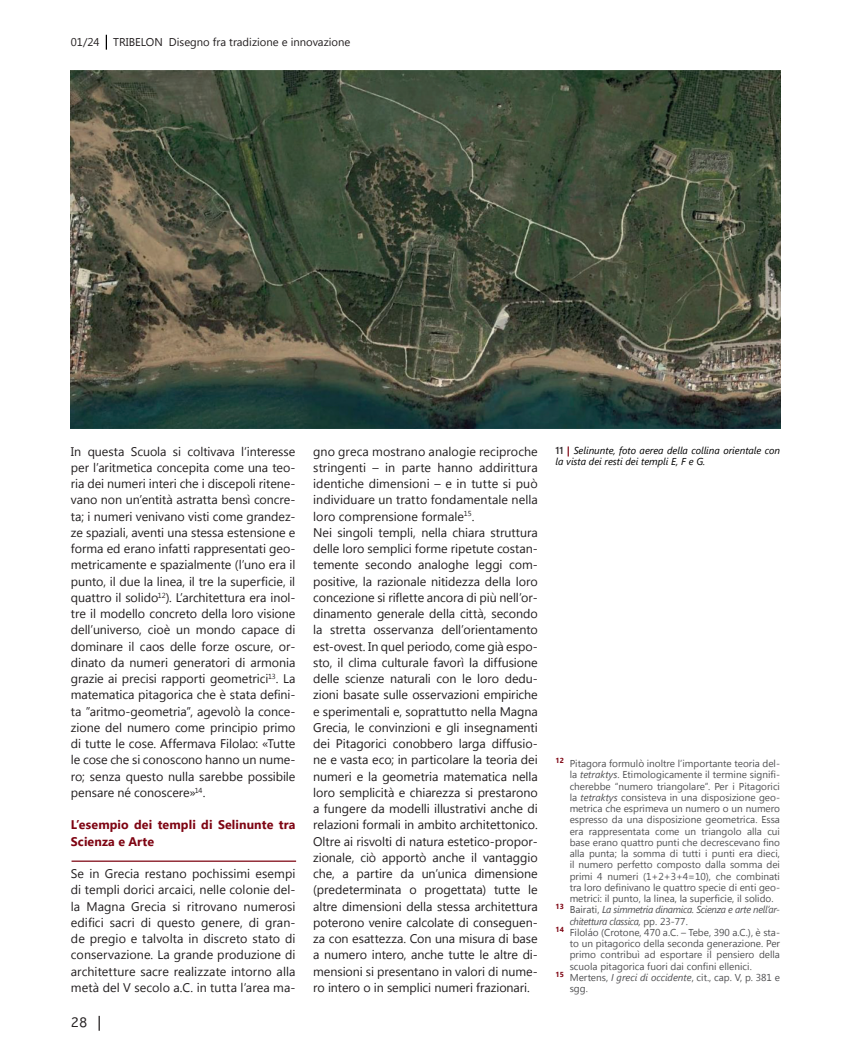
<style>
.page{position:relative;width:851px;height:1063px;background:#fff}
.page>*{position:absolute;margin:0;border:0;box-sizing:border-box;transform-origin:0 0}
.t1{font:12.5px/16.2px "Segoe UI";letter-spacing:-.005em;color:#231f20;text-align:justify}
.t2{font:700 12.5px/16.2px "Segoe UI";letter-spacing:.01em;color:#7e0412}
.t3{font:12.5px "Sathu";color:#231f20}
.t4{font:11.25px "Segoe UI";color:#231f20}
.t5{font:10px "Segoe UI";color:#505052}
.t6{font:italic 10px "Segoe UI";letter-spacing:-.03em;color:#505052}
.t7{font:italic 10px/11.2px "Segoe UI";color:#000}
.s1{font-weight:600;font-style:normal;color:#231f20}
.s2{font-weight:700;font-style:normal;color:#7e0412}
.s3{font-style:italic}
.s4{font-style:normal}
</style>
<div class="page">
<svg style="left:106px;top:35px;width:1px;height:15px"></svg>
<svg style="left:99px;top:1016px;width:1px;height:15px"></svg>
<img style="left:71px;top:71px;width:709px;height:358px">
<hr style="left:71px;top:861px;width:225px;height:1px;background:#7e0412">
<p class="t4" style="left:71px;top:34px;width:281px">01/24 TRIBELON Disegno fra tradizione e innovazione</p>
<p class="t1" style="left:71px;top:442px;width:226px">In questa Scuola si coltivava l‘interesse per l’aritmetica concepita come una teo&shy;ria dei numeri interi che i discepoli ritene&shy;vano non un’entità astratta bensì concre&shy;ta; i numeri venivano visti come grandez&shy;ze spaziali, aventi una stessa estensione e forma ed erano infatti rappresentati geo&shy;metricamente e spazialmente (l’uno era il punto, il due la linea, il tre la superficie, il quattro il solido<sup>12</sup>). L’architettura era inol&shy;tre il modello concreto della loro visione dell’universo, cioè un mondo capace di dominare il caos delle forze oscure, or&shy;dinato da numeri generatori di armonia grazie ai precisi rapporti geometrici<sup>13</sup>. La matematica pitagorica che è stata defini&shy;ta ”aritmo-geometria”, agevolò la conce&shy;zione del numero come principio primo di tutte le cose. Affermava Filolao: «Tutte le cose che si conoscono hanno un nume&shy;ro; senza questo nulla sarebbe possibile pensare né conoscere»<sup>14</sup>.</p>
<p class="t2" style="left:71px;top:816px;width:226px">L’esempio dei templi di Selinunte tra<br>Scienza e Arte</p>
<p class="t1" style="left:71px;top:865px;width:226px">Se in Grecia restano pochissimi esempi di templi dorici arcaici, nelle colonie del&shy;la Magna Grecia si ritrovano numerosi edifici sacri di questo genere, di gran&shy;de pregio e talvolta in discreto stato di conservazione. La grande produzione di architetture sacre realizzate intorno alla metà del V secolo a.C. in tutta l’area ma-</p>
<p class="t3" style="left:71px;top:1016px;width:18px">28</p>
<p class="t1" style="left:313px;top:442px;width:226px;text-align:left">gno greca mostrano analogie reciproche stringenti – in parte hanno addirittura identiche dimensioni – e in tutte si può individuare un tratto fondamentale nella loro comprensione formale<sup>15</sup>.<br>Nei singoli templi, nella chiara struttura delle loro semplici forme ripetute costan&shy;temente secondo analoghe leggi com&shy;positive, la razionale nitidezza della loro concezione si riflette ancora di più nell’or&shy;dinamento generale della città, secondo la stretta osservanza dell’orientamento est-ovest. In quel periodo, come già espo&shy;sto, il clima culturale favorì la diffusione delle scienze naturali con le loro dedu&shy;zioni basate sulle osservazioni empiriche e sperimentali e, soprattutto nella Magna Grecia, le convinzioni e gli insegnamenti dei Pitagorici conobbero larga diffusio&shy;ne e vasta eco; in particolare la teoria dei numeri e la geometria matematica nella loro semplicità e chiarezza si prestarono a fungere da modelli illustrativi anche di relazioni formali in ambito architettonico.<br>Oltre ai risvolti di natura estetico-propor&shy;zionale, ciò apportò anche il vantaggio che, a partire da un’unica dimensione (predeterminata o progettata) tutte le altre dimensioni della stessa architettura poterono venire calcolate di conseguen&shy;za con esattezza. Con una misura di base a numero intero, anche tutte le altre di&shy;mensioni si presentano in valori di nume&shy;ro intero o in semplici numeri frazionari.</p>
<p class="t7" style="left:555px;top:444px;width:226px"><span class="s1">11</span> <span class="s2">|</span> Selinunte, foto aerea della collina orientale con la vista dei resti dei templi E, F e G.</p>
<p class="t5" style="left:555px;top:756px;width:226px"><sup>12</sup> Pitagora formulò inoltre l’importante teoria del-</p>
<p class="t5" style="left:569px;top:768px;width:212px">la <span class="s3">tetraktys</span>. Etimologicamente il termine signifi-</p>
<p class="t5" style="left:569px;top:779px;width:212px">cherebbe “numero triangolare”. Per i Pitagorici</p>
<p class="t5" style="left:569px;top:790px;width:212px">la <span class="s3">tetraktys</span> consisteva in una disposizione geo-</p>
<p class="t5" style="left:569px;top:801px;width:212px">metrica che esprimeva un numero o un numero</p>
<p class="t5" style="left:569px;top:813px;width:212px">espresso da una disposizione geometrica. Essa</p>
<p class="t5" style="left:569px;top:824px;width:212px">era rappresentata come un triangolo alla cui</p>
<p class="t5" style="left:569px;top:835px;width:212px">base erano quattro punti che decrescevano fino</p>
<p class="t5" style="left:569px;top:846px;width:212px">alla punta; la somma di tutti i punti era dieci,</p>
<p class="t5" style="left:569px;top:858px;width:212px">il numero perfetto composto dalla somma dei</p>
<p class="t5" style="left:569px;top:869px;width:212px">primi 4 numeri (1+2+3+4=10), che combinati</p>
<p class="t5" style="left:569px;top:880px;width:212px">tra loro definivano le quattro specie di enti geo-</p>
<p class="t5" style="left:569px;top:891px;width:205px">metrici: il punto, la linea, la superficie, il solido.</p>
<p class="t6" style="left:555px;top:903px;width:226px"><sup>13</sup> <span class="s4">Bairati,</span> La simmetria dinamica. Scienza e arte nell’ar-</p>
<p class="t6" style="left:569px;top:914px;width:120px">chitettura classica, <span class="s4">pp. 23-77.</span></p>
<p class="t5" style="left:555px;top:925px;width:226px"><sup>14</sup> Filoláo (Crotone, 470 a.C. – Tebe, 390 a.C.), è sta-</p>
<p class="t5" style="left:569px;top:936px;width:212px">to un pitagorico della seconda generazione. Per</p>
<p class="t5" style="left:569px;top:948px;width:212px">primo contribuì ad esportare il pensiero della</p>
<p class="t5" style="left:569px;top:959px;width:184px">scuola pitagorica fuori dai confini ellenici.</p>
<p class="t5" style="left:555px;top:970px;width:226px"><sup>15</sup> Mertens, <span class="s3">I greci di occidente</span>, cit., cap. V, p. 381 e</p>
<p class="t5" style="left:569px;top:981px;width:20px">sgg.</p>
</div>
